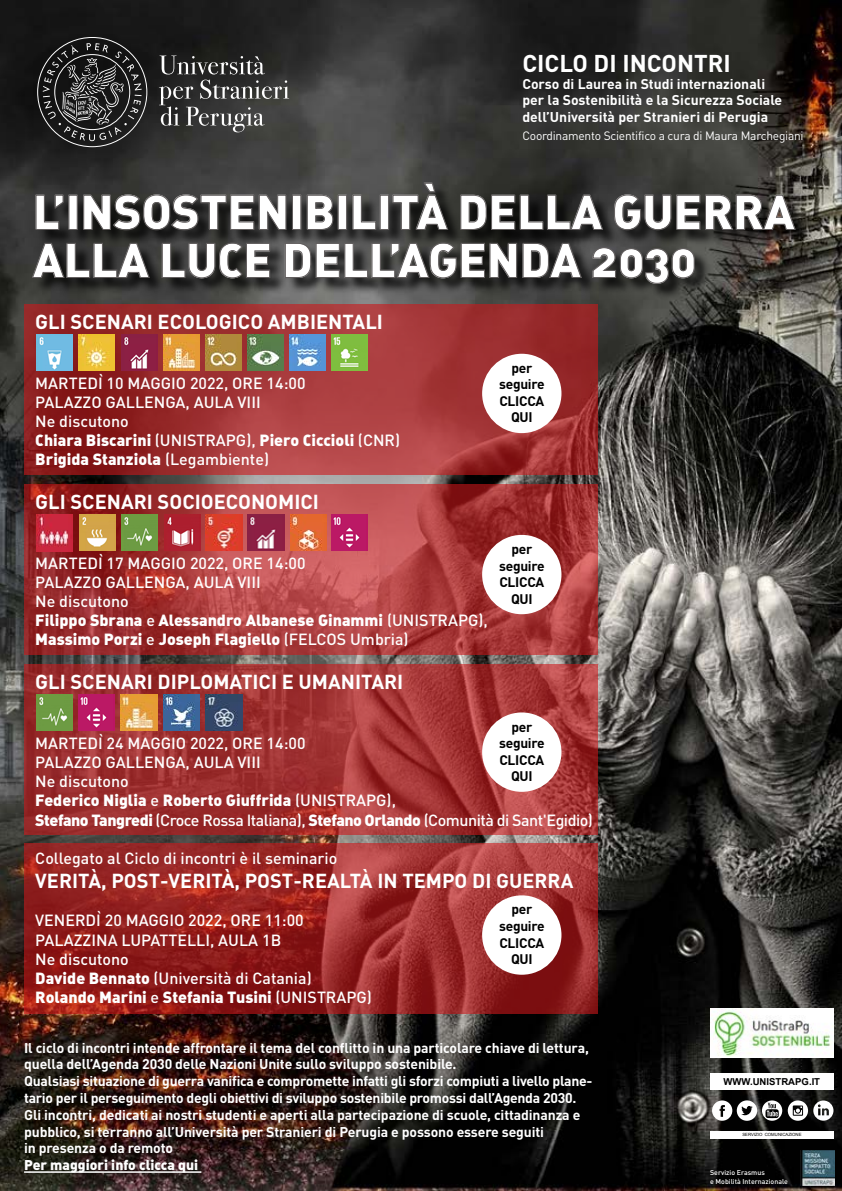
<style>
.page{position:relative;width:842px;height:1191px;background:#fff}
.page>*{position:absolute;margin:0;border:0;box-sizing:border-box;transform-origin:0 0}
.t1{font:48px/48px "DIN Black Alternate";letter-spacing:-.01em;color:#fff}
.t2{font:700 24px "DIN";color:#fff}
.t3{font:700 20px "DIN";color:#fff}
.t4{font:500 16px/19.2px "DIN";color:#fff}
.t5{font:16px/19.2px "DIN Black Alternate";color:#fff}
.t6{font:500 16px "DIN";letter-spacing:-.03em;color:#fff}
.t7{font:700 14px/16.8px "DIN";letter-spacing:-.01em;color:#fff}
.t8{font:14px "DIN Black Alternate";color:#fff}
.t9{font:700 13.8px/16.5px "DIN";letter-spacing:-.02em;color:#000;text-align:center}
.t10{font:12px "DIN";letter-spacing:-.02em;color:#fff}
.t11{font:700 9.6px "Arial";color:#000}
.t12{font:500 7px/8.4px "DIN";color:#fff}
.t13{font:4.3px "Arial";color:#000}
.s1{font-family:"DIN";font-weight:500}
.s2{font-family:"DIN Black Alternate";font-weight:400}
</style>
<div class="page">
<img style="left:0;top:0;width:842px;height:1191px">
<svg style="left:159px;top:55px;width:130px;height:77px;background:#4c4c4b"></svg>
<svg style="left:37px;top:37px;width:111px;height:110px;background:#363636"></svg>
<div style="left:36px;top:185px;width:777px;height:116px;background:#000;opacity:.75"></div>
<svg style="left:35px;top:194px;width:30px;height:36px"></svg>
<div style="left:68px;top:195px;width:10px;height:35px;border:1px solid #625e5e"></div>
<svg style="left:83px;top:194px;width:204px;height:37px;background:#30302f"></svg>
<div style="left:292px;top:195px;width:9px;height:35px;border:1px solid #625e5e"></div>
<svg style="left:306px;top:194px;width:28px;height:36px"></svg>
<div style="left:338px;top:195px;width:9px;height:35px;border:1px solid #625e5e"></div>
<svg style="left:352px;top:194px;width:25px;height:36px"></svg>
<div style="left:380px;top:195px;width:9px;height:35px;border:1px solid #625e5e"></div>
<svg style="left:392px;top:182px;width:57px;height:49px;background:#363633"></svg>
<svg style="left:460px;top:194px;width:144px;height:37px;background:#252523"></svg>
<svg style="left:613px;top:194px;width:183px;height:37px;background:#33312f"></svg>
<svg style="left:31px;top:242px;width:119px;height:37px;background:#333232"></svg>
<svg style="left:161px;top:242px;width:110px;height:37px;background:#393937"></svg>
<svg style="left:284px;top:242px;width:298px;height:37px;background:#3b3b3a"></svg>
<svg style="left:592px;top:247px;width:103px;height:37px;background:#393937"></svg>
<div style="left:710px;top:1131px;width:123px;height:7px;background:#fff"></div>
<div style="left:710px;top:1073px;width:123px;height:17px;background:#fff"></div>
<svg style="left:712px;top:1100px;width:70px;height:20px"></svg>
<svg style="left:788px;top:1100px;width:45px;height:20px"></svg>
<svg style="left:24px;top:304px;width:573px;height:170px;background:#9e3133"></svg>
<svg style="left:24px;top:485px;width:573px;height:170px;background:#a93a3b"></svg>
<svg style="left:24px;top:664px;width:573px;height:170px;background:#a03333"></svg>
<svg style="left:24px;top:843px;width:573px;height:170px;background:#972625"></svg>
<div style="left:482px;top:354px;width:79px;height:79px;background:#fff;border-radius:50%"></div>
<div style="left:482px;top:895px;width:79px;height:79px;background:#fff;border-radius:50%"></div>
<div style="left:482px;top:535px;width:79px;height:79px;background:#fff;border-radius:50%"></div>
<div style="left:482px;top:712px;width:79px;height:80px;background:#fff;border-radius:50%"></div>
<hr style="left:24px;top:1171px;width:177px;height:1px;background:#fff">
<img style="left:710px;top:1008px;width:124px;height:49px">
<img style="left:801px;top:1150px;width:33px;height:35px">
<img style="left:79px;top:514px;width:36px;height:36px">
<img style="left:122px;top:514px;width:36px;height:36px">
<img style="left:164px;top:514px;width:37px;height:36px">
<img style="left:206px;top:514px;width:36px;height:36px">
<img style="left:36px;top:334px;width:36px;height:37px">
<img style="left:78px;top:334px;width:37px;height:37px">
<img style="left:121px;top:334px;width:36px;height:37px">
<img style="left:290px;top:514px;width:37px;height:36px">
<img style="left:332px;top:514px;width:36px;height:36px">
<img style="left:163px;top:334px;width:36px;height:37px">
<img style="left:206px;top:334px;width:36px;height:37px">
<img style="left:248px;top:334px;width:36px;height:37px">
<img style="left:289px;top:334px;width:36px;height:37px">
<img style="left:331px;top:334px;width:37px;height:37px">
<img style="left:163px;top:694px;width:36px;height:36px">
<img style="left:206px;top:694px;width:36px;height:36px">
<img style="left:36px;top:514px;width:37px;height:37px">
<img style="left:248px;top:514px;width:36px;height:36px">
<img style="left:36px;top:694px;width:36px;height:36px">
<img style="left:78px;top:694px;width:37px;height:36px">
<img style="left:121px;top:694px;width:36px;height:36px">
<h2 class="t2" style="left:522px;top:47px;width:210px">CICLO DI INCONTRI</h2>
<p class="t7" style="left:522px;top:74px;width:261px">Corso di Laurea in Studi internazionali per la Sostenibilità e la Sicurezza Sociale dell’Università per Stranieri di Perugia</p>
<p class="t10" style="left:522px;top:128px;width:283px">Coordinamento Scientifico a cura di Maura Marchegiani</p>
<h1 class="t1" style="left:33px;top:185px;width:764px">L’INSOSTENIBILITÀ DELLA GUERRA<br>ALLA LUCE DELL’AGENDA 2030</h1>
<h3 class="t3" style="left:35px;top:308px;width:349px">GLI SCENARI ECOLOGICO AMBIENTALI</h3>
<p class="t4" style="left:35px;top:373px;width:272px">MARTEDÌ 10 MAGGIO 2022, ORE 14:00<br>PALAZZO GALLENGA, AULA VIII<br>Ne discutono</p>
<p class="t5" style="left:35px;top:430px;width:366px">Chiara Biscarini <span class="s1">(UNISTRAPG),</span> Piero Ciccioli <span class="s1">(CNR)<br></span>Brigida Stanziola <span class="s1">(Legambiente)</span></p>
<h3 class="t3" style="left:35px;top:488px;width:285px">GLI SCENARI SOCIOECONOMICI</h3>
<p class="t9" style="left:499px;top:359px;width:47px">per seguire<br>CLICCA<br>QUI</p>
<p class="t4" style="left:35px;top:553px;width:272px">MARTEDÌ 17 MAGGIO 2022, ORE 14:00<br>PALAZZO GALLENGA, AULA VIII<br>Ne discutono</p>
<p class="t5" style="left:35px;top:610px;width:454px">Filippo Sbrana <span class="s1">e</span> Alessandro Albanese Ginammi <span class="s1">(UNISTRAPG),<br></span>Massimo Porzi <span class="s1">e</span> Joseph Flagiello <span class="s1">(FELCOS Umbria)</span></p>
<h3 class="t3" style="left:35px;top:668px;width:370px">GLI SCENARI DIPLOMATICI E UMANITARI</h3>
<p class="t9" style="left:499px;top:540px;width:47px">per seguire<br>CLICCA<br>QUI</p>
<p class="t9" style="left:499px;top:717px;width:47px">per seguire<br>CLICCA<br>QUI</p>
<p class="t4" style="left:35px;top:733px;width:272px">MARTEDÌ 24 MAGGIO 2022, ORE 14:00<br>PALAZZO GALLENGA, AULA VIII<br>Ne discutono</p>
<p class="t5" style="left:35px;top:790px;width:362px">Federico Niglia <span class="s1">e</span> Roberto Giuffrida <span class="s1">(UNISTRAPG),</span></p>
<p class="t6" style="left:35px;top:809px;width:559px"><span class="s2">Stefano Tangredi</span> (Croce Rossa Italiana), <span class="s2">Stefano Orlando</span> (Comunità di Sant'Egidio)</p>
<p class="t4" style="left:35px;top:848px;width:304px">Collegato al Ciclo di incontri è il seminario</p>
<h3 class="t3" style="left:35px;top:867px;width:540px">VERITÀ, POST-VERITÀ, POST-REALTÀ IN TEMPO DI GUERRA</h3>
<p class="t4" style="left:35px;top:910px;width:278px">VENERDÌ 20 MAGGIO 2022, ORE 11:00<br>PALAZZINA LUPATTELLI, AULA 1B<br>Ne discutono<br><span class="s2">Davide Bennato</span> (Università di Catania)</p>
<p class="t5" style="left:35px;top:987px;width:338px">Rolando Marini <span class="s1">e</span> Stefania Tusini <span class="s1">(UNISTRAPG)</span></p>
<p class="t9" style="left:499px;top:900px;width:47px">per seguire<br>CLICCA<br>QUI</p>
<p class="t7" style="left:24px;top:1038px;width:570px">Il ciclo di incontri intende affrontare il tema del conflitto in una particolare chiave di lettura, quella dell’Agenda 2030 delle Nazioni Unite sullo sviluppo sostenibile.<br>Qualsiasi situazione di guerra vanifica e compromette infatti gli sforzi compiuti a livello plane&shy;tario per il perseguimento degli obiettivi di sviluppo sostenibile promossi dall’Agenda 2030.<br>Gli incontri, dedicati ai nostri studenti e aperti alla partecipazione di scuole, cittadinanza e pubblico, si terranno all’Università per Stranieri di Perugia e possono essere seguiti<br>in presenza o da remoto</p>
<p class="t8" style="left:24px;top:1155px;width:176px">Per maggiori info clicca qui</p>
<p class="t11" style="left:723px;top:1075px;width:98px">WWW.UNISTRAPG.IT</p>
<p class="t13" style="left:742px;top:1132px;width:61px">SERVIZIO COMUNICAZIONE</p>
<p class="t12" style="left:710px;top:1168px;width:79px">Servizio Erasmus<br>e Mobilità Internazionale</p>
</div>
